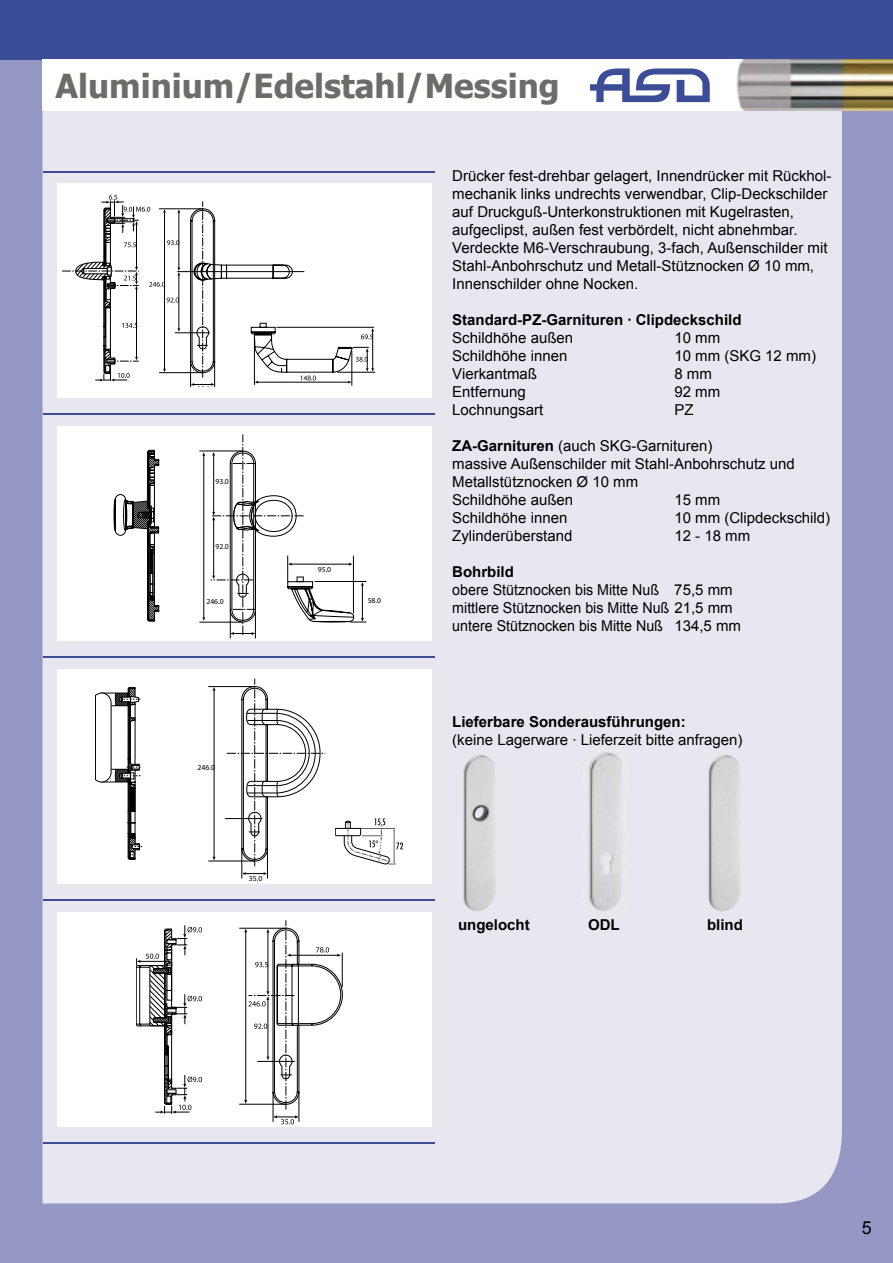
<style>
.page{position:relative;width:893px;height:1263px;background:#9598c4}
.page>*{position:absolute;margin:0;border:0;box-sizing:border-box;transform-origin:0 0}
.t1{font:700 33px "Tahoma";color:#6d6c69}
.t2{font:18px "Arial";color:#000}
.t3{font:15px/18px "Arial";color:#000}
.t4{font:15px/18px "Arial";color:#000;scale:.95 1}
.t5{font:700 15px "Arial";color:#000}
.t6{font:condensed 7.8px "Futura";color:#000}
.t7{font:condensed 7.65px "Futura";color:#000}
.s1{font-weight:700}
</style>
<div class="page">
<div style="left:0;top:0;width:893px;height:60px;background:#3c4d97"></div>
<div style="left:43px;top:111px;width:799px;height:1092px;background:#e8e7ef"></div>
<div style="left:58px;top:184px;width:374px;height:214px;background:#fff"></div>
<hr style="left:44px;top:172px;width:391px;height:1px;background:#3c4d97">
<hr style="left:44px;top:413px;width:391px;height:2px;background:#3c4d97">
<div style="left:58px;top:427px;width:374px;height:214px;background:#fff"></div>
<div style="left:58px;top:670px;width:374px;height:214px;background:#fff"></div>
<div style="left:58px;top:913px;width:374px;height:214px;background:#fff"></div>
<div style="left:43px;top:60px;width:842px;height:51px;background:#fff"></div>
<img style="left:736px;top:60px;width:157px;height:51px">
<svg style="left:590px;top:68px;width:120px;height:34px"></svg>
<img style="left:708px;top:754px;width:33px;height:158px">
<img style="left:462px;top:754px;width:34px;height:158px">
<img style="left:583px;top:750px;width:44px;height:163px">
<hr style="left:337px;top:372px;width:38px;height:1px;background:#000">
<svg style="left:62px;top:195px;width:312px;height:191px"></svg>
<hr style="left:204px;top:456px;width:1px;height:161px;background:#000">
<hr style="left:199px;top:622px;width:44px;height:1px;background:#000">
<hr style="left:199px;top:451px;width:44px;height:1px;background:#000">
<svg style="left:114px;top:450px;width:45px;height:171px"></svg>
<svg style="left:211px;top:434px;width:155px;height:204px"></svg>
<hr style="left:239px;top:1104px;width:47px;height:1px;background:#000">
<hr style="left:299px;top:1092px;width:1px;height:30px;background:#000">
<svg style="left:274px;top:1115px;width:25px;height:9px"></svg>
<hr style="left:239px;top:928px;width:47px;height:1px;background:#000">
<hr style="left:273px;top:1092px;width:1px;height:30px;background:#000">
<svg style="left:244px;top:920px;width:99px;height:189px"></svg>
<svg style="left:136px;top:925px;width:66px;height:189px"></svg>
<svg style="left:208px;top:679px;width:117px;height:199px"></svg>
<svg style="left:335px;top:818px;width:68px;height:47px"></svg>
<svg style="left:95px;top:687px;width:47px;height:173px"></svg>
<hr style="left:44px;top:656px;width:391px;height:1px;background:#3c4d97">
<hr style="left:44px;top:899px;width:391px;height:1px;background:#3c4d97">
<hr style="left:44px;top:1142px;width:391px;height:1px;background:#3c4d97">
<h1 class="t1" style="left:56px;top:62px;width:506px">Aluminium/Edelstahl/Messing</h1>
<p class="t7" style="left:215px;top:478px;width:15px">93.0</p>
<p class="t7" style="left:215px;top:543px;width:15px">92.0</p>
<p class="t7" style="left:206px;top:598px;width:19px">246.0</p>
<p class="t7" style="left:318px;top:565px;width:15px">95.0</p>
<p class="t7" style="left:368px;top:597px;width:15px">58.0</p>
<p class="t6" style="left:197px;top:763px;width:19px">246.0</p>
<p class="t6" style="left:249px;top:874px;width:15px">35.0</p>
<p class="t3" style="left:452px;top:167px;width:381px">Drücker fest-drehbar gelagert, Innendrücker mit Rückhol&shy;mechanik links undrechts verwendbar, Clip-Deckschilder auf Druckguß-Unterkonstruktionen mit Kugelrasten, aufgeclipst, außen fest verbördelt, nicht abnehmbar.<br>Verdeckte M6-Verschraubung, 3-fach, Außenschilder mit Stahl-Anbohrschutz und Metall-Stütznocken Ø 10 mm, Innenschilder ohne Nocken.</p>
<p class="t5" style="left:452px;top:310px;width:291px">Standard-PZ-Garnituren · Clipdeckschild</p>
<p class="t3" style="left:452px;top:329px;width:122px">Schildhöhe außen</p>
<p class="t3" style="left:674px;top:329px;width:47px">10 mm</p>
<p class="t3" style="left:452px;top:347px;width:117px">Schildhöhe innen</p>
<p class="t3" style="left:674px;top:347px;width:143px">10 mm (SKG 12 mm)</p>
<p class="t3" style="left:452px;top:365px;width:86px">Vierkantmaß</p>
<p class="t3" style="left:674px;top:365px;width:39px">8 mm</p>
<p class="t3" style="left:452px;top:383px;width:75px">Entfernung</p>
<p class="t3" style="left:674px;top:383px;width:47px">92 mm</p>
<p class="t3" style="left:452px;top:401px;width:92px">Lochnungsart</p>
<p class="t3" style="left:674px;top:401px;width:21px">PZ</p>
<p class="t3" style="left:452px;top:437px;width:344px"><span class="s1">ZA-Garnituren</span> (auch SKG-Garnituren)<br>massive Außenschilder mit Stahl-Anbohrschutz und Metallstütznocken Ø 10 mm<br>Schildhöhe außen</p>
<p class="t3" style="left:674px;top:491px;width:47px">15 mm</p>
<p class="t3" style="left:452px;top:509px;width:117px">Schildhöhe innen</p>
<p class="t3" style="left:674px;top:509px;width:157px">10 mm (Clipdeckschild)</p>
<p class="t3" style="left:452px;top:527px;width:122px">Zylinderüberstand</p>
<p class="t3" style="left:674px;top:527px;width:77px">12 - 18 mm</p>
<p class="t5" style="left:452px;top:562px;width:63px">Bohrbild</p>
<p class="t4" style="left:452px;top:581px;width:305px">obere Stütznocken bis Mitte Nuß 75,5 mm mittlere Stütznocken bis Mitte Nuß 21,5 mm untere Stütznocken bis Mitte Nuß 134,5 mm</p>
<p class="t5" style="left:452px;top:712px;width:235px">Lieferbare Sonderausführungen:</p>
<p class="t3" style="left:452px;top:731px;width:292px">(keine Lagerware · Lieferzeit bitte anfragen)</p>
<p class="t5" style="left:458px;top:915px;width:73px">ungelocht</p>
<p class="t5" style="left:588px;top:915px;width:33px">ODL</p>
<p class="t5" style="left:707px;top:915px;width:37px">blind</p>
<p class="t2" style="left:862px;top:1215px;width:12px">5</p>
</div>
